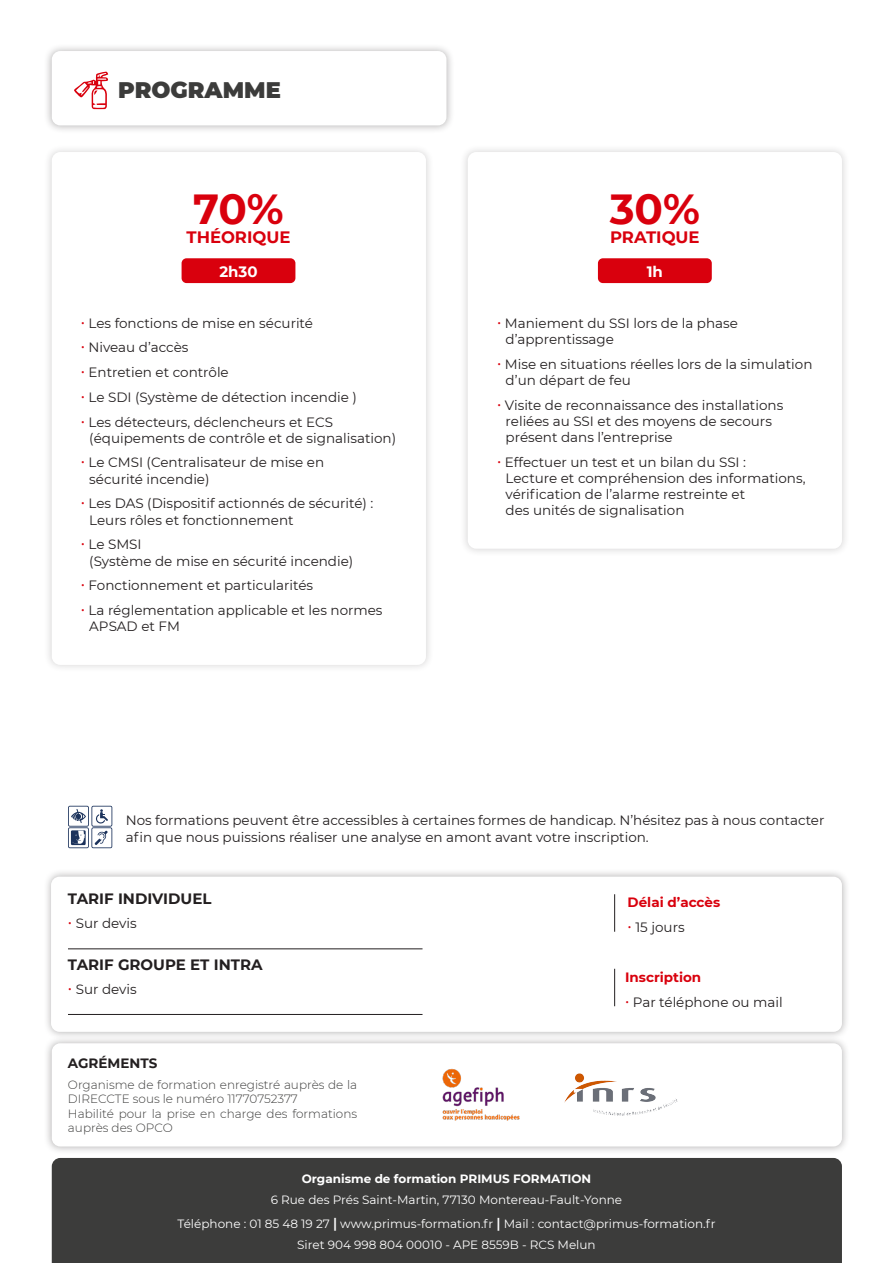
<style>
.page{position:relative;width:893px;height:1263px;background:#fff}
.page>*{position:absolute;margin:0;border:0;box-sizing:border-box;transform-origin:0 0}
.t1{font:700 42px "Montserrat";color:#d9000d}
.t2{font:900 22.5px "Montserrat";color:#3c3c3b}
.t3{font:700 16.5px "Montserrat";color:#d9000d}
.t4{font:700 15px "Montserrat";color:#231f20}
.t5{font:700 15px "Montserrat";color:#fff}
.t6{font:13.5px/16.2px "Montserrat";color:#231f20}
.t7{font:700 13.5px "Montserrat";color:#d9000d}
.t8{font:700 13.5px "Montserrat";color:#231f20}
.t9{font:12px "Montserrat";color:#fff}
.t10{font:300 12px/14.4px "Montserrat";color:#3c3c3b}
.t11{font:700 12px "Montserrat";color:#fff}
.s1{color:#d9000d}
.s2{font-weight:600;font-size:13.5px}
</style>
<div class="page">
<div style="left:44px;top:43px;width:410px;height:90px;background:#231f20;opacity:.35"></div>
<div style="left:52px;top:51px;width:394px;height:74px;background:#fff;border-radius:9px"></div>
<div style="left:44px;top:1035px;width:806px;height:120px;background:#231f20;opacity:.35"></div>
<div style="left:52px;top:1043px;width:790px;height:103px;background:#fff;border-radius:9px"></div>
<div style="left:52px;top:1158px;width:790px;height:105px;background:#3c3c3b"></div>
<svg style="left:74px;top:72px;width:34px;height:37px"></svg>
<div style="left:44px;top:144px;width:390px;height:529px;background:#f7f7f7"></div>
<div style="left:52px;top:152px;width:374px;height:513px;background:#fff;border-radius:9px"></div>
<div style="left:459px;top:144px;width:391px;height:413px;background:#231f20;opacity:.2"></div>
<div style="left:468px;top:152px;width:374px;height:397px;background:#fff;border-radius:9px"></div>
<div style="left:182px;top:258px;width:113px;height:25px;background:#d9000d;border-radius:5px"></div>
<div style="left:598px;top:258px;width:114px;height:25px;background:#d9000d;border-radius:5px"></div>
<div style="left:43px;top:868px;width:807px;height:172px;background:#231f20;opacity:.35"></div>
<div style="left:51px;top:877px;width:791px;height:155px;background:#fff;border-radius:9px"></div>
<hr style="left:68px;top:948px;width:354px;height:1px;background:#231f20">
<hr style="left:614px;top:894px;width:1px;height:38px;background:#231f20">
<hr style="left:614px;top:969px;width:1px;height:37px;background:#231f20">
<hr style="left:68px;top:1014px;width:354px;height:1px;background:#231f20">
<svg style="left:68px;top:806px;width:44px;height:42px"></svg>
<img style="left:442px;top:1068px;width:78px;height:53px">
<img style="left:564px;top:1073px;width:113px;height:43px">
<p class="t2" style="left:118px;top:73px;width:164px">PROGRAMME</p>
<p class="t1" style="left:193px;top:178px;width:92px">70%</p>
<p class="t3" style="left:186px;top:226px;width:106px">THÉORIQUE</p>
<p class="t1" style="left:610px;top:178px;width:92px">30%</p>
<p class="t3" style="left:610px;top:226px;width:91px">PRATIQUE</p>
<p class="t5" style="left:219px;top:261px;width:40px">2h30</p>
<p class="t5" style="left:647px;top:261px;width:18px">1h</p>
<p class="t6" style="left:81px;top:314px;width:234px"><span class="s1">•</span> Les fonctions de mise en sécurité</p>
<p class="t6" style="left:81px;top:339px;width:109px"><span class="s1">•</span> Niveau d’accès</p>
<p class="t6" style="left:81px;top:364px;width:149px"><span class="s1">•</span> Entretien et contrôle</p>
<p class="t6" style="left:81px;top:388px;width:278px"><span class="s1">•</span> Le SDI (Système de détection incendie )</p>
<p class="t6" style="left:81px;top:413px;width:254px"><span class="s1">•</span> Les détecteurs, déclencheurs et ECS</p>
<p class="t6" style="left:89px;top:429px;width:308px">(équipements de contrôle et de signalisation)</p>
<p class="t6" style="left:81px;top:454px;width:245px"><span class="s1">•</span> Le CMSI (Centralisateur de mise en</p>
<p class="t6" style="left:89px;top:470px;width:122px">sécurité incendie)</p>
<p class="t6" style="left:81px;top:495px;width:294px"><span class="s1">•</span> Les DAS (Dispositif actionnés de sécurité) :</p>
<p class="t6" style="left:89px;top:511px;width:206px">Leurs rôles et fonctionnement</p>
<p class="t6" style="left:81px;top:536px;width:62px"><span class="s1">•</span> Le SMSI</p>
<p class="t6" style="left:89px;top:552px;width:266px">(Système de mise en sécurité incendie)</p>
<p class="t6" style="left:81px;top:577px;width:234px"><span class="s1">•</span> Fonctionnement et particularités</p>
<p class="t6" style="left:81px;top:601px;width:303px"><span class="s1">•</span> La réglementation applicable et les normes</p>
<p class="t6" style="left:89px;top:618px;width:92px">APSAD et FM</p>
<p class="t6" style="left:497px;top:314px;width:242px"><span class="s1">•</span> Maniement du SSI lors de la phase</p>
<p class="t6" style="left:506px;top:331px;width:110px">d’apprentissage</p>
<p class="t6" style="left:497px;top:355px;width:317px"><span class="s1">•</span> Mise en situations réelles lors de la simulation</p>
<p class="t6" style="left:506px;top:371px;width:127px">d’un départ de feu</p>
<p class="t6" style="left:497px;top:396px;width:288px"><span class="s1">•</span> Visite de reconnaissance des installations</p>
<p class="t6" style="left:506px;top:412px;width:268px">reliées au SSI et des moyens de secours</p>
<p class="t6" style="left:506px;top:429px;width:168px">présent dans l’entreprise</p>
<p class="t6" style="left:497px;top:453px;width:250px"><span class="s1">•</span> Effectuer un test et un bilan du SSI :</p>
<p class="t6" style="left:506px;top:469px;width:301px">Lecture et compréhension des informations,</p>
<p class="t6" style="left:506px;top:486px;width:241px">vérification de l’alarme restreinte et</p>
<p class="t6" style="left:506px;top:502px;width:180px">des unités de signalisation</p>
<p class="t6" style="left:126px;top:812px;width:700px">Nos formations peuvent être accessibles à certaines formes de handicap. N’hésitez pas à nous contacter afin que nous puissions réaliser une analyse en amont avant votre inscription.</p>
<p class="t4" style="left:68px;top:888px;width:145px">TARIF INDIVIDUEL</p>
<p class="t6" style="left:68px;top:915px;width:70px"><span class="s1">•</span> Sur devis</p>
<p class="t4" style="left:68px;top:954px;width:196px">TARIF GROUPE ET INTRA</p>
<p class="t6" style="left:68px;top:980px;width:70px"><span class="s1">•</span> Sur devis</p>
<p class="t7" style="left:628px;top:893px;width:94px">Délai d’accès</p>
<p class="t6" style="left:628px;top:919px;width:59px"><span class="s1">•</span> 15 jours</p>
<p class="t7" style="left:625px;top:967px;width:78px">Inscription</p>
<p class="t6" style="left:625px;top:993px;width:159px"><span class="s1">•</span> Par téléphone ou mail</p>
<p class="t8" style="left:68px;top:1053px;width:91px">AGRÉMENTS</p>
<p class="t10" style="left:68px;top:1077px;width:291px">Organisme de formation enregistré auprès de la<br>DIRECCTE sous le numéro 11770752377</p>
<p class="t10" style="left:68px;top:1106px;width:291px">Habilité pour la prise en charge des formations auprès des OPCO</p>
<p class="t11" style="left:302px;top:1170px;width:291px">Organisme de formation PRIMUS FORMATION</p>
<p class="t9" style="left:271px;top:1192px;width:353px">6 Rue des Prés Saint-Martin, 77130 Montereau-Fault-Yonne</p>
<p class="t9" style="left:177px;top:1216px;width:540px">Téléphone : 01 85 48 19 27 <span class="s2">|</span> www.primus-formation.fr <span class="s2">|</span> Mail : contact@primus-formation.fr</p>
<p class="t9" style="left:297px;top:1237px;width:300px">Siret 904 998 804 00010 - APE 8559B - RCS Melun</p>
</div>
